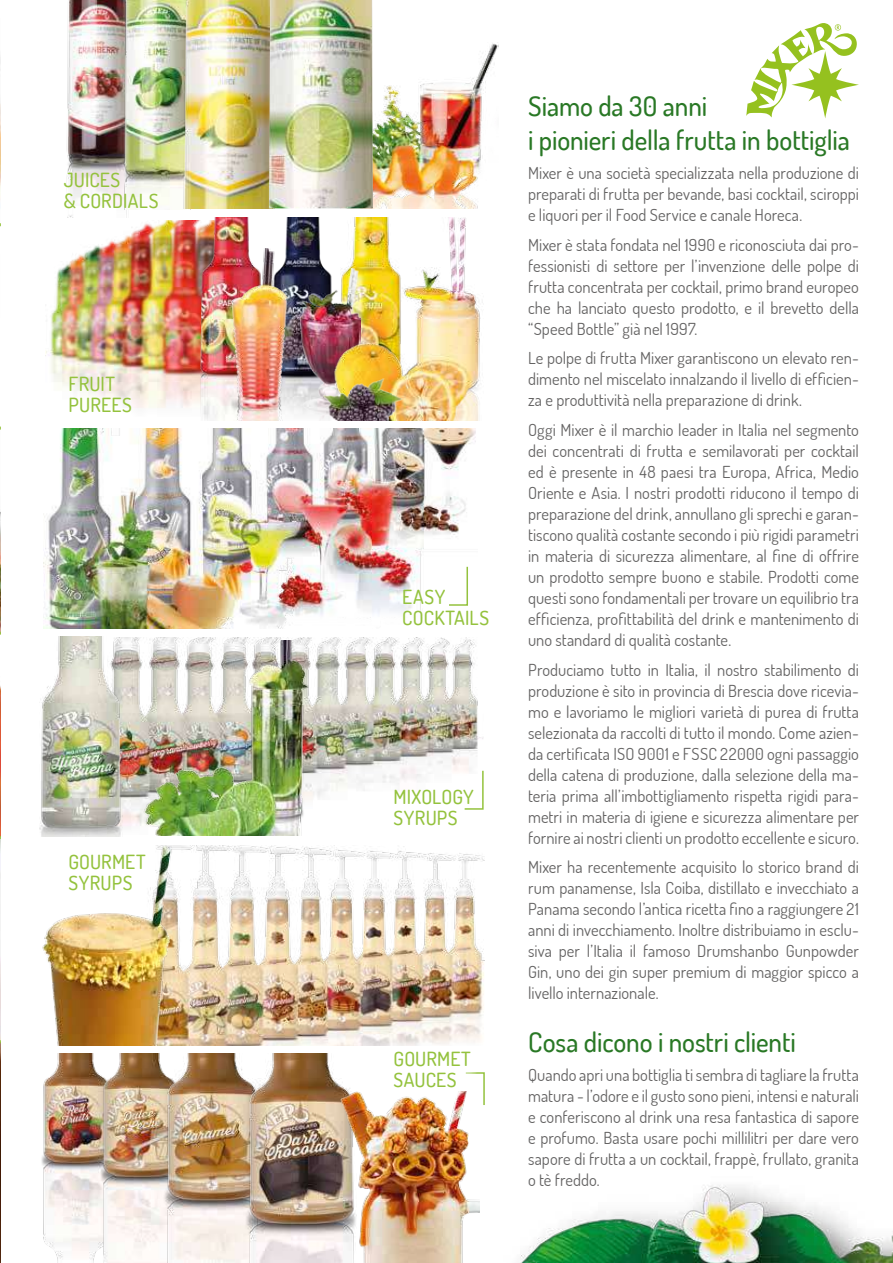
<style>
.page{position:relative;width:893px;height:1263px;background:#fff}
.page>*{position:absolute;margin:0;border:0;box-sizing:border-box;transform-origin:0 0}
.t1{font:500 27px/33.3px "Dosis";letter-spacing:-.005em;color:#297825}
.t2{font:500 19.5px/21px "Dosis";letter-spacing:.01em;color:#94c23d}
.t3{font:16.5px/21px "Dosis";color:#646363;text-align:justify}
</style>
<div class="page">
<img style="left:66px;top:0;width:69px;height:217px">
<img style="left:373px;top:43px;width:125px;height:165px">
<img style="left:45px;top:220px;width:154px;height:188px">
<img style="left:199px;top:217px;width:50px;height:203px">
<img style="left:285px;top:217px;width:36px;height:195px">
<img style="left:300px;top:268px;width:21px;height:152px">
<img style="left:210px;top:248px;width:81px;height:172px">
<img style="left:321px;top:217px;width:162px;height:203px">
<img style="left:324px;top:378px;width:81px;height:42px">
<img style="left:119px;top:0;width:78px;height:209px">
<img style="left:176px;top:0;width:93px;height:208px">
<img style="left:44px;top:429px;width:432px;height:200px">
<img style="left:122px;top:637px;width:361px;height:192px">
<img style="left:39px;top:636px;width:83px;height:200px">
<img style="left:137px;top:640px;width:177px;height:196px">
<img style="left:181px;top:846px;width:304px;height:200px">
<img style="left:42px;top:846px;width:139px;height:200px">
<img style="left:41px;top:1053px;width:32px;height:210px">
<img style="left:73px;top:1053px;width:58px;height:210px">
<img style="left:131px;top:1053px;width:110px;height:210px">
<img style="left:241px;top:1053px;width:109px;height:210px">
<img style="left:332px;top:1091px;width:136px;height:172px">
<img style="left:269px;top:0;width:104px;height:208px">
<svg style="left:447px;top:565px;width:22px;height:41px"></svg>
<svg style="left:463px;top:769px;width:21px;height:41px"></svg>
<svg style="left:464px;top:1072px;width:21px;height:34px"></svg>
<div style="left:56px;top:843px;width:102px;height:60px;background:#fff"></div>
<div style="left:381px;top:1040px;width:103px;height:60px;background:#fff"></div>
<img style="left:0;top:57px;width:1px;height:575px">
<img style="left:0;top:686px;width:1px;height:577px">
<img style="left:468px;top:1133px;width:425px;height:130px">
<svg style="left:746px;top:23px;width:113px;height:96px"></svg>
<p class="t2" style="left:64px;top:169px;width:96px">JUICES<br>&amp; CORDIALS</p>
<p class="t2" style="left:69px;top:373px;width:65px">FRUIT<br>PUREES</p>
<p class="t2" style="left:68px;top:851px;width:79px">GOURMET<br>SYRUPS</p>
<p class="t2" style="left:402px;top:586px;width:88px">EASY<br>COCKTAILS</p>
<p class="t2" style="left:394px;top:785px;width:82px">MIXOLOGY<br>SYRUPS</p>
<p class="t2" style="left:394px;top:1048px;width:79px">GOURMET<br>SAUCES</p>
<h1 class="t1" style="left:528px;top:89px;width:323px">Siamo da 30 anni<br>i pionieri della frutta in bottiglia</h1>
<p class="t3" style="left:528px;top:162px;width:332px">Mixer è una società specializzata nella produzione di preparati di frutta per bevande, basi cocktail, sciroppi e liquori per il Food Service e canale Horeca.</p>
<p class="t3" style="left:528px;top:234px;width:332px">Mixer è stata fondata nel 1990 e riconosciuta dai pro&shy;fessionisti di settore per l’invenzione delle polpe di frutta concentrata per cocktail, primo brand europeo che ha lanciato questo prodotto, e il brevetto della “Speed Bottle” già nel 1997.</p>
<p class="t3" style="left:528px;top:347px;width:332px">Le polpe di frutta Mixer garantiscono un elevato ren&shy;dimento nel miscelato innalzando il livello di efficien&shy;za e produttività nella preparazione di drink.</p>
<p class="t3" style="left:528px;top:419px;width:332px">Oggi Mixer è il marchio leader in Italia nel segmento dei concentrati di frutta e semilavorati per cocktail ed è presente in 48 paesi tra Europa, Africa, Medio Oriente e Asia. I nostri prodotti riducono il tempo di preparazione del drink, annullano gli sprechi e garan&shy;tiscono qualità costante secondo i più rigidi parametri in materia di sicurezza alimentare, al fine di offrire un prodotto sempre buono e stabile. Prodotti come questi sono fondamentali per trovare un equilibrio tra efficienza, profittabilità del drink e mantenimento di uno standard di qualità costante.</p>
<p class="t3" style="left:528px;top:658px;width:332px">Produciamo tutto in Italia, il nostro stabilimento di produzione è sito in provincia di Brescia dove ricevia&shy;mo e lavoriamo le migliori varietà di purea di frutta selezionata da raccolti di tutto il mondo. Come azien&shy;da certificata ISO 9001 e FSSC 22000 ogni passaggio della catena di produzione, dalla selezione della ma&shy;teria prima all’imbottigliamento rispetta rigidi para&shy;metri in materia di igiene e sicurezza alimentare per fornire ai nostri clienti un prodotto eccellente e sicuro.</p>
<p class="t3" style="left:528px;top:856px;width:332px">Mixer ha recentemente acquisito lo storico brand di rum panamense, Isla Coiba, distillato e invecchiato a Panama secondo l’antica ricetta fino a raggiungere 21 anni di invecchiamento. Inoltre distribuiamo in esclu&shy;siva per l’Italia il famoso Drumshanbo Gunpowder Gin, uno dei gin super premium di maggior spicco a livello internazionale.</p>
<h1 class="t1" style="left:528px;top:1024px;width:269px">Cosa dicono i nostri clienti</h1>
<p class="t3" style="left:528px;top:1064px;width:332px">Quando apri una bottiglia ti sembra di tagliare la frutta matura - l’odore e il gusto sono pieni, intensi e naturali e conferiscono al drink una resa fantastica di sapore e profumo. Basta usare pochi millilitri per dare vero sapore di frutta a un cocktail, frappè, frullato, granita o tè freddo.</p>
</div>
